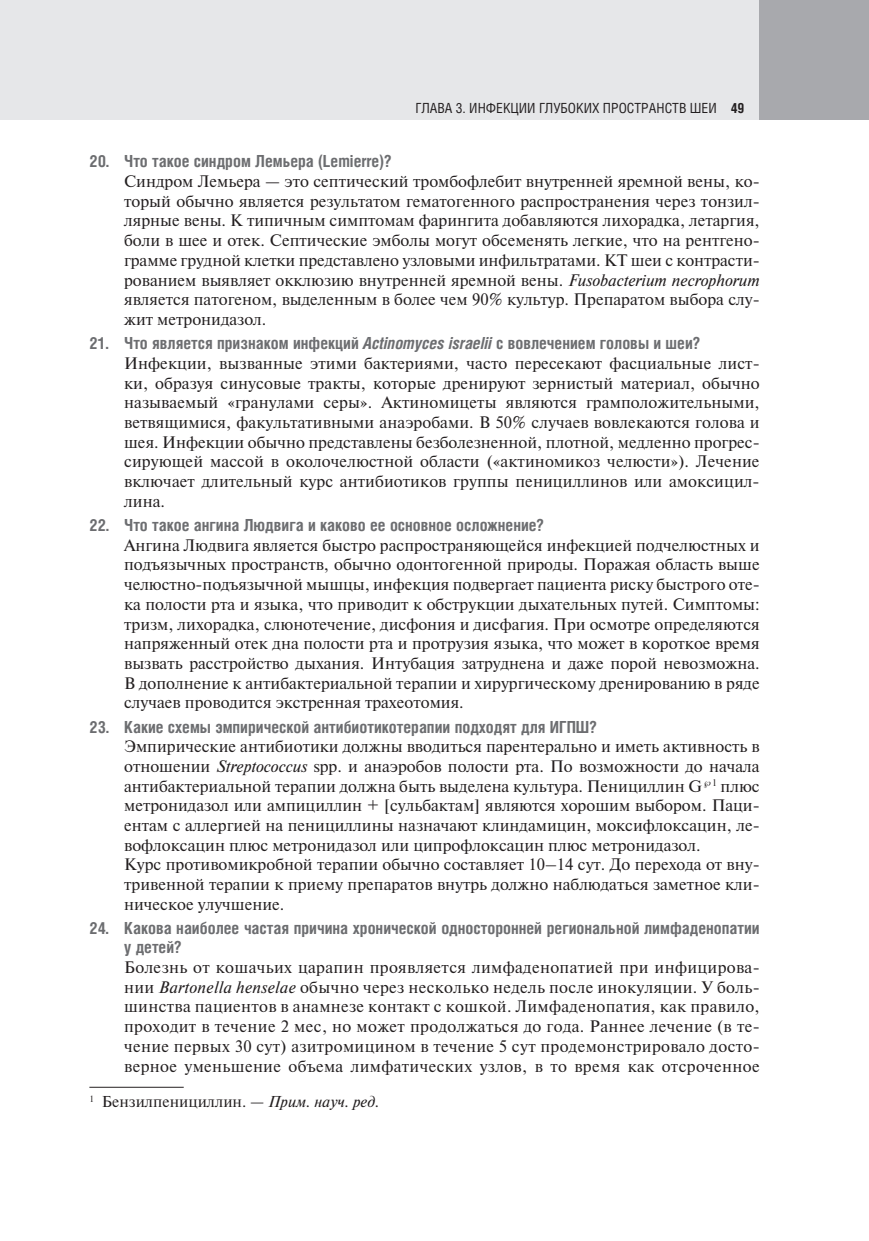
<style>
.page{position:relative;width:869px;height:1241px;background:#fff}
.page>*{position:absolute;margin:0;border:0;box-sizing:border-box;transform-origin:0 0}
.t1{font:16.62px/19.6px "Newton";color:#231f20}
.t2{font:16.62px/19.6px "Newton";letter-spacing:.02em;color:#231f20}
.t3{font:15.75px "Newton";color:#231f20}
.t4{font:14px "Helios Cond";color:#231f20}
.s1{font-weight:700}
.s2{font-family:"Helios Cond";font-weight:700;color:#6c6d70}
.s3{font-style:italic}
.s4{font-family:"Helios Cond";font-weight:700;font-style:italic;color:#6c6d70}
</style>
<div class="page">
<div style="left:0;top:0;width:25px;height:119px;background:#e6e7e9"></div>
<div style="left:25px;top:0;width:734px;height:119px;background:#e6e7e9"></div>
<div style="left:759px;top:0;width:109px;height:119px;background:#a8a9ad"></div>
<hr style="left:89px;top:1086px;width:95px;height:1px;background:#231f20">
<p class="t4" style="left:415px;top:103px;width:330px">ГЛАВА 3. ИНФЕКЦИИ ГЛУБОКИХ ПРОСТРАНСТВ ШЕИ <span class="s1">49</span></p>
<p class="t1" style="left:124px;top:153px;width:636px;text-indent:-35px"><span class="s2">20. Что такое синдром Лемьера (Lemierre)?<br></span>Синдром Лемьера — это септический тромбофлебит внутренней яремной вены, ко&shy;торый обычно является результатом гематогенного распространения через тонзил&shy;лярные вены. К типичным симптомам фарингита добавляются лихорадка, летаргия, боли в шее и отек. Септические эмболы могут обсеменять легкие, что на рентгено&shy;грамме грудной клетки представлено узловыми инфильтратами. КТ шеи с контрасти&shy;рованием выявляет окклюзию внутренней яремной вены. <span class="s3">Fusobacterium necrophorum </span>является патогеном, выделенным в более чем 90% культур. Препаратом выбора слу&shy;жит метронидазол.</p>
<p class="t1" style="left:124px;top:335px;width:637px;text-indent:-35px"><span class="s2">21. Что является признаком инфекций</span> <span class="s4">Actinomyces israelii</span> <span class="s2">с вовлечением головы и шеи?<br></span>Инфекции, вызванные этими бактериями, часто пересекают фасциальные лист&shy;ки, образуя синусовые тракты, которые дренируют зернистый материал, обычно называемый «гранулами серы». Актиномицеты являются грамположительными, ветвящимися, факультативными анаэробами. В 50% случаев вовлекаются голова и шея. Инфекции обычно представлены безболезненной, плотной, медленно прогрес&shy;сирующей массой в околочелюстной области («актиномикоз челюсти»). Лечение включает длительный курс антибиотиков группы пенициллинов или амоксицил&shy;лина.</p>
<p class="t1" style="left:124px;top:516px;width:636px;text-indent:-35px"><span class="s2">22. Что такое ангина Людвига и каково ее основное осложнение?<br></span>Ангина Людвига является быстро распространяющейся инфекцией подчелюстных и подъязычных пространств, обычно одонтогенной природы. Поражая область выше челюстно-подъязычной мышцы, инфекция подвергает пациента риску быстрого оте&shy;ка полости рта и языка, что приводит к обструкции дыхательных путей. Симптомы: тризм, лихорадка, слюнотечение, дисфония и дисфагия. При осмотре определяются напряженный отек дна полости рта и протрузия языка, что может в короткое время вызвать расстройство дыхания. Интубация затруднена и даже порой невозможна.<br>В дополнение к антибактериальной терапии и хирургическому дренированию в ряде случаев проводится экстренная трахеотомия.</p>
<p class="t1" style="left:124px;top:718px;width:636px;text-indent:-35px"><span class="s2">23. Какие схемы эмпирической антибиотикотерапии подходят для ИГПШ?<br></span>Эмпирические антибиотики должны вводиться парентерально и иметь активность в отношении <span class="s3">Streptococcus</span> spр. и анаэробов полости рта. По возможности до начала антибактериальной терапии должна быть выделена культура. Пенициллин G <sup>1</sup> плюс метронидазол или ампициллин + [сульбактам] являются хорошим выбором. Паци&shy;ентам с аллергией на пенициллины назначают клиндамицин, моксифлоксацин, ле&shy;вофлоксацин плюс метронидазол или ципрофлоксацин плюс метронидазол.<br>Курс противомикробной терапии обычно составляет 10–14 сут. До перехода от вну&shy;тривенной терапии к приему препаратов внутрь должно наблюдаться заметное кли&shy;ническое улучшение.</p>
<p class="t2" style="left:124px;top:919px;width:636px;text-indent:-35px"><span class="s2">24. Какова наиболее частая причина хронической односторонней региональной лимфаденопатии у детей?<br></span>Болезнь от кошачьих царапин проявляется лимфаденопатией при инфицирова&shy;нии <span class="s3">Bartonella henselae</span> обычно через несколько недель после инокуляции. У боль&shy;шинства пациентов в анамнезе контакт с кошкой. Лимфаденопатия, как правило, проходит в течение 2 мес, но может продолжаться до года. Раннее лечение (в те&shy;чение первых 30 сут) азитромицином в течение 5 сут продемонстрировало досто&shy;верное уменьшение объема лимфатических узлов, в то время как отсроченное</p>
<p class="t3" style="left:89px;top:1095px;width:291px"><sup>1</sup> Бензилпенициллин. — <span class="s3">Прим. науч. ред.</span></p>
</div>
